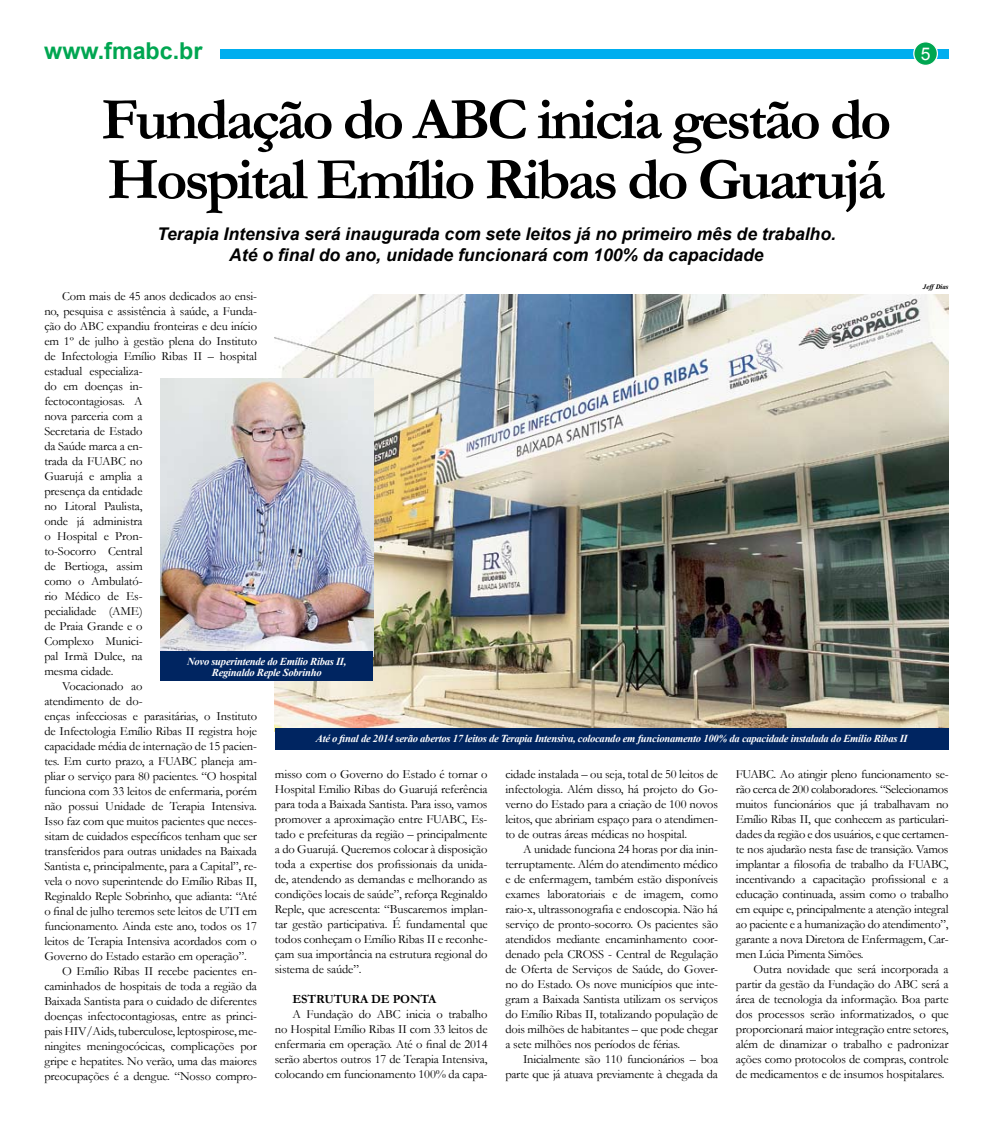
<style>
.page{position:relative;width:993px;height:1125px;background:#fff}
.page>*{position:absolute;margin:0;border:0;box-sizing:border-box;transform-origin:0 0}
.t1{font:700 60px/60px "Garamond";letter-spacing:-.05em;color:#000}
.t2{font:700 23.25px "Arial";color:#00a651}
.t3{font:italic 700 17.5px/21px "Arial";color:#000;text-align:center}
.t4{font:17.5px "Arial";color:#fff}
.t5{font:12.5px/15px "Garamond";letter-spacing:-.01em;color:#000;text-align:justify}
.t6{font:700 12.5px "Garamond";letter-spacing:-.01em;color:#000}
.t7{font:italic 700 10.62px/11.2px "Times New Roman";letter-spacing:-.025em;color:#fff;text-align:center}
.t8{font:italic 700 6.88px "Times New Roman";color:#000}
</style>
<div class="page">
<div style="left:220px;top:49px;width:728px;height:9px;background:#00aeef"></div>
<div style="left:913px;top:42px;width:24px;height:23px;background:#00a651;border-radius:50%"></div>
<div style="left:912px;top:41px;width:25px;height:25px;border:1px solid #fff;border-radius:50%"></div>
<img style="left:275px;top:295px;width:673px;height:433px">
<img style="left:160px;top:379px;width:213px;height:272px">
<div style="left:160px;top:651px;width:213px;height:30px;background:#002561"></div>
<div style="left:275px;top:728px;width:673px;height:21px;background:#002561"></div>
<h2 class="t2" style="left:44px;top:35px;width:160px">www.fmabc.br</h2>
<h3 class="t4" style="left:920px;top:42px;width:11px">5</h3>
<h1 class="t1" style="left:101px;top:90px;width:791px">Fundação do ABC inicia gestão do<br>Hospital Emílio Ribas do Guarujá</h1>
<h3 class="t3" style="left:157px;top:224px;width:680px">Terapia Intensiva será inaugurada com sete leitos já no primeiro mês de trabalho.<br>Até o final do ano, unidade funcionará com 100% da capacidade</h3>
<p class="t8" style="left:922px;top:282px;width:27px">Jeff Dias</p>
<p class="t5" style="left:62px;top:288px;width:196px">Com mais de 45 anos dedicados ao ensi-</p>
<p class="t5" style="left:44px;top:303px;width:214px">no, pesquisa e assistência à saúde, a Funda-</p>
<p class="t5" style="left:44px;top:318px;width:214px">ção do ABC expandiu fronteiras e deu início</p>
<p class="t5" style="left:44px;top:333px;width:214px">em 1º de julho à gestão plena do Instituto</p>
<p class="t5" style="left:44px;top:348px;width:214px">de Infectologia Emílio Ribas II – hospital</p>
<p class="t5" style="left:44px;top:363px;width:100px">estadual especializa-</p>
<p class="t5" style="left:44px;top:378px;width:100px">do em doenças in-</p>
<p class="t5" style="left:44px;top:393px;width:100px">fectocontagiosas. A</p>
<p class="t5" style="left:44px;top:408px;width:100px">nova parceria com a</p>
<p class="t5" style="left:44px;top:423px;width:100px">Secretaria de Estado</p>
<p class="t5" style="left:44px;top:438px;width:100px">da Saúde marca a en-</p>
<p class="t5" style="left:44px;top:453px;width:100px">trada da FUABC no</p>
<p class="t5" style="left:44px;top:468px;width:100px">Guarujá e amplia a</p>
<p class="t5" style="left:44px;top:483px;width:100px">presença da entidade</p>
<p class="t5" style="left:44px;top:498px;width:100px">no Litoral Paulista,</p>
<p class="t5" style="left:44px;top:513px;width:100px">onde já administra</p>
<p class="t5" style="left:44px;top:528px;width:100px">o Hospital e Pron-</p>
<p class="t5" style="left:44px;top:543px;width:100px">to-Socorro Central</p>
<p class="t5" style="left:44px;top:558px;width:100px">de Bertioga, assim</p>
<p class="t5" style="left:44px;top:573px;width:100px">como o Ambulató-</p>
<p class="t5" style="left:44px;top:588px;width:100px">rio Médico de Es-</p>
<p class="t5" style="left:44px;top:603px;width:100px">pecialidade (AME)</p>
<p class="t5" style="left:44px;top:618px;width:100px">de Praia Grande e o</p>
<p class="t5" style="left:44px;top:633px;width:100px">Complexo Munici-</p>
<p class="t5" style="left:44px;top:648px;width:100px">pal Irmã Dulce, na</p>
<p class="t5" style="left:44px;top:663px;width:71px">mesma cidade.</p>
<p class="t5" style="left:62px;top:678px;width:82px">Vocacionado ao</p>
<p class="t5" style="left:44px;top:693px;width:100px">atendimento de do-</p>
<p class="t5" style="left:44px;top:708px;width:214px">enças infecciosas e parasitárias, o Instituto</p>
<p class="t5" style="left:44px;top:723px;width:214px">de Infectologia Emílio Ribas II registra hoje</p>
<p class="t5" style="left:44px;top:738px;width:214px">capacidade média de internação de 15 pacien-</p>
<p class="t5" style="left:44px;top:753px;width:214px">tes. Em curto prazo, a FUABC planeja am-</p>
<p class="t5" style="left:44px;top:768px;width:214px">pliar o serviço para 80 pacientes. “O hospital</p>
<p class="t5" style="left:44px;top:783px;width:214px">funciona com 33 leitos de enfermaria, porém</p>
<p class="t5" style="left:44px;top:798px;width:214px">não possui Unidade de Terapia Intensiva.</p>
<p class="t5" style="left:44px;top:813px;width:214px">Isso faz com que muitos pacientes que neces-</p>
<p class="t5" style="left:44px;top:828px;width:214px">sitam de cuidados específicos tenham que ser</p>
<p class="t5" style="left:44px;top:843px;width:214px">transferidos para outras unidades na Baixada</p>
<p class="t5" style="left:44px;top:858px;width:214px">Santista e, principalmente, para a Capital”, re-</p>
<p class="t5" style="left:44px;top:873px;width:214px">vela o novo superintende do Emílio Ribas II,</p>
<p class="t5" style="left:44px;top:888px;width:214px">Reginaldo Reple Sobrinho, que adianta: “Até</p>
<p class="t5" style="left:44px;top:903px;width:214px">o final de julho teremos sete leitos de UTI em</p>
<p class="t5" style="left:44px;top:918px;width:214px">funcionamento. Ainda este ano, todos os 17</p>
<p class="t5" style="left:44px;top:933px;width:214px">leitos de Terapia Intensiva acordados com o</p>
<p class="t5" style="left:44px;top:948px;width:204px">Governo do Estado estarão em operação”.</p>
<p class="t5" style="left:62px;top:963px;width:196px">O Emílio Ribas II recebe pacientes en-</p>
<p class="t5" style="left:44px;top:978px;width:214px">caminhados de hospitais de toda a região da</p>
<p class="t5" style="left:44px;top:993px;width:214px">Baixada Santista para o cuidado de diferentes</p>
<p class="t5" style="left:44px;top:1008px;width:214px">doenças infectocontagiosas, entre as princi-</p>
<p class="t5" style="left:44px;top:1023px;width:214px">pais HIV/Aids, tuberculose, leptospirose, me-</p>
<p class="t5" style="left:44px;top:1038px;width:214px">ningites meningocócicas, complicações por</p>
<p class="t5" style="left:44px;top:1053px;width:214px">gripe e hepatites. No verão, uma das maiores</p>
<p class="t5" style="left:44px;top:1068px;width:214px">preocupações é a dengue. “Nosso compro-</p>
<p class="t7" style="left:187px;top:655px;width:161px">Novo superintende do Emílio Ribas II,<br>Reginaldo Reple Sobrinho</p>
<p class="t7" style="left:316px;top:733px;width:593px">Até o final de 2014 serão abertos 17 leitos de Terapia Intensiva, colocando em funcionamento 100% da capacidade instalada do Emílio Ribas II</p>
<p class="t5" style="left:275px;top:767px;width:214px">misso com o Governo do Estado é tornar o Hospital Emilio Ribas do Guarujá referência para toda a Baixada Santista. Para isso, vamos promover a aproximação entre FUABC, Es&shy;tado e prefeituras da região – principalmente a do Guarujá. Queremos colocar à disposição toda a expertise dos profissionais da unida&shy;de, atendendo as demandas e melhorando as condições locais de saúde”, reforça Reginaldo Reple, que acrescenta: “Buscaremos implan&shy;tar gestão participativa. É fundamental que todos conheçam o Emílio Ribas II e reconhe&shy;çam sua importância na estrutura regional do sistema de saúde”.</p>
<p class="t6" style="left:292px;top:991px;width:19px">Estrutura</p>
<p class="t6" style="left:371px;top:991px;width:59px">de ponta</p>
<p class="t5" style="left:275px;top:1007px;width:214px;text-indent:18px">A Fundação do ABC inicia o trabalho no Hospital Emílio Ribas II com 33 leitos de enfermaria em operação. Até o final de 2014 serão abertos outros 17 de Terapia Intensiva, colocando em funcionamento 100% da capa-</p>
<p class="t5" style="left:505px;top:767px;width:214px">cidade instalada – ou seja, total de 50 leitos de infectologia. Além disso, há projeto do Go&shy;verno do Estado para a criação de 100 novos leitos, que abririam espaço para o atendimen&shy;to de outras áreas médicas no hospital.</p>
<p class="t5" style="left:505px;top:842px;width:214px;text-indent:18px">A unidade funciona 24 horas por dia inin&shy;terruptamente. Além do atendimento médico e de enfermagem, também estão disponíveis exames laboratoriais e de imagem, como raio-x, ultrassonografia e endoscopia. Não há serviço de pronto-socorro. Os pacientes são atendidos mediante encaminhamento coor&shy;denado pela CROSS - Central de Regulação de Oferta de Serviços de Saúde, do Gover&shy;no do Estado. Os nove municípios que inte&shy;gram a Baixada Santista utilizam os serviços do Emílio Ribas II, totalizando população de dois milhões de habitantes – que pode chegar a sete milhões nos períodos de férias.</p>
<p class="t5" style="left:505px;top:1052px;width:214px;text-align:right">Inicialmente são 110 funcionários – boa parte que já atuava previamente à chegada da</p>
<p class="t5" style="left:735px;top:767px;width:214px">FUABC. Ao atingir pleno funcionamento se&shy;rão cerca de 200 colaboradores. “Selecionamos muitos funcionários que já trabalhavam no Emílio Ribas II, que conhecem as particulari&shy;dades da região e dos usuários, e que certamen&shy;te nos ajudarão nesta fase de transição. Vamos implantar a filosofia de trabalho da FUABC, incentivando a capacitação profissional e a educação continuada, assim como o trabalho em equipe e, principalmente a atenção integral ao paciente e a humanização do atendimento”, garante a nova Diretora de Enfermagem, Car&shy;men Lúcia Pimenta Simões.</p>
<p class="t5" style="left:735px;top:962px;width:214px;text-indent:18px">Outra novidade que será incorporada a partir da gestão da Fundação do ABC será a área de tecnologia da informação. Boa parte dos processos serão informatizados, o que proporcionará maior integração entre setores, além de dinamizar o trabalho e padronizar ações como protocolos de compras, controle de medicamentos e de insumos hospitalares.</p>
</div>
